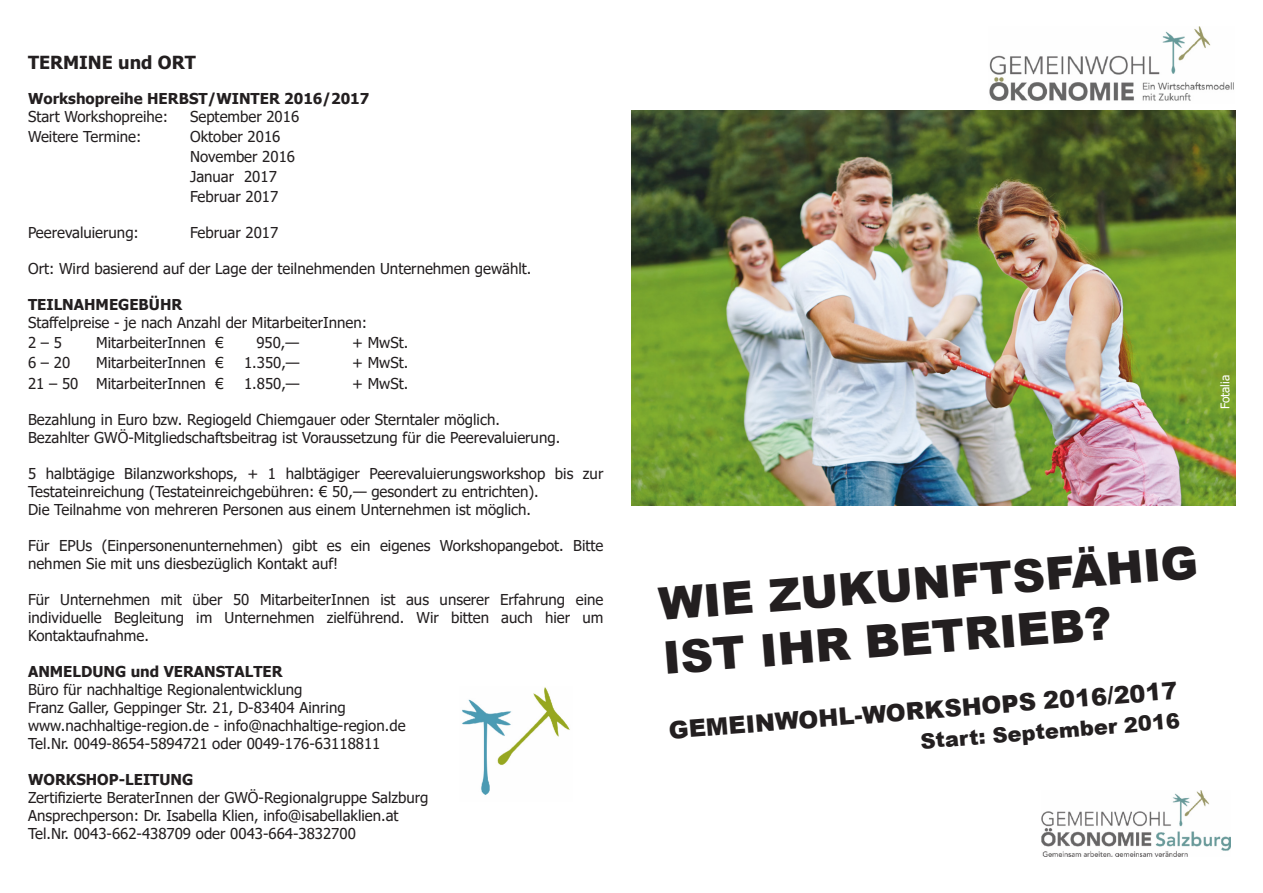
<style>
.page{position:relative;width:1263px;height:893px;background:#fff}
.page>*{position:absolute;margin:0;border:0;box-sizing:border-box;transform-origin:0 0}
.t1{font:900 45px "Arial";color:#231f20}
.t2{font:900 24px "Arial";color:#231f20}
.t3{font:900 21px "Arial";color:#231f20}
.t4{font:700 18px "Tahoma";color:#231f20}
.t5{font:15px/18px "Tahoma";color:#231f20}
.t6{font:700 15px "Tahoma";color:#231f20}
.t7{font:12px "Tahoma";color:#fff}
</style>
<div class="page">
<img style="left:631px;top:111px;width:605px;height:394px">
<img style="left:989px;top:27px;width:245px;height:74px">
<img style="left:1042px;top:791px;width:188px;height:66px">
<img style="left:462px;top:687px;width:108px;height:108px">
<p class="t4" style="left:28px;top:50px;width:169px">TERMINE und ORT</p>
<p class="t6" style="left:28px;top:88px;width:343px">Workshopreihe HERBST/WINTER 2016/2017</p>
<p class="t5" style="left:28px;top:108px;width:142px">Start Workshopreihe:</p>
<p class="t5" style="left:190px;top:108px;width:111px">September 2016</p>
<p class="t5" style="left:28px;top:128px;width:115px">Weitere Termine:</p>
<p class="t5" style="left:190px;top:128px;width:92px">Oktober 2016</p>
<p class="t5" style="left:190px;top:148px;width:106px">November 2016</p>
<p class="t5" style="left:190px;top:168px;width:88px">Januar 2017</p>
<p class="t5" style="left:190px;top:189px;width:90px">Februar 2017</p>
<p class="t5" style="left:28px;top:225px;width:112px">Peerevaluierung:</p>
<p class="t5" style="left:190px;top:225px;width:90px">Februar 2017</p>
<p class="t5" style="left:28px;top:261px;width:505px">Ort: Wird basierend auf der Lage der teilnehmenden Unternehmen gewählt.</p>
<p class="t6" style="left:28px;top:294px;width:156px">TEILNAHMEGEBÜHR</p>
<p class="t5" style="left:28px;top:315px;width:340px">Staffelpreise - je nach Anzahl der MitarbeiterInnen:</p>
<p class="t5" style="left:28px;top:335px;width:35px">2 – 5</p>
<p class="t5" style="left:96px;top:335px;width:129px">MitarbeiterInnen €</p>
<p class="t5" style="left:256px;top:335px;width:44px">950,—</p>
<p class="t5" style="left:352px;top:335px;width:58px">+ MwSt.</p>
<p class="t5" style="left:28px;top:355px;width:44px">6 – 20</p>
<p class="t5" style="left:96px;top:355px;width:129px">MitarbeiterInnen €</p>
<p class="t5" style="left:244px;top:355px;width:57px">1.350,—</p>
<p class="t5" style="left:352px;top:355px;width:58px">+ MwSt.</p>
<p class="t5" style="left:28px;top:375px;width:197px">21 – 50 MitarbeiterInnen €</p>
<p class="t5" style="left:244px;top:375px;width:57px">1.850,—</p>
<p class="t5" style="left:352px;top:375px;width:58px">+ MwSt.</p>
<p class="t5" style="left:28px;top:411px;width:473px">Bezahlung in Euro bzw. Regiogeld Chiemgauer oder Sterntaler möglich.</p>
<p class="t5" style="left:28px;top:429px;width:534px">Bezahlter GWÖ-Mitgliedschaftsbeitrag ist Voraussetzung für die Peerevaluierung.</p>
<p class="t5" style="left:28px;top:465px;width:577px">5 halbtägige Bilanzworkshops, + 1 halbtägiger Peerevaluierungsworkshop bis zur<br>Testateinreichung (Testateinreichgebühren: € 50,— gesondert zu entrichten).</p>
<p class="t5" style="left:28px;top:501px;width:504px">Die Teilnahme von mehreren Personen aus einem Unternehmen ist möglich.</p>
<p class="t5" style="left:28px;top:537px;width:577px">Für EPUs (Einpersonenunternehmen) gibt es ein eigenes Workshopangebot. Bitte nehmen Sie mit uns diesbezüglich Kontakt auf!</p>
<p class="t5" style="left:28px;top:591px;width:577px;text-align:justify">Für Unternehmen mit über 50 MitarbeiterInnen ist aus unserer Erfahrung eine individuelle Begleitung im Unternehmen zielführend. Wir bitten auch hier um Kontaktaufnahme.</p>
<p class="t6" style="left:28px;top:661px;width:256px">ANMELDUNG und VERANSTALTER</p>
<p class="t5" style="left:28px;top:681px;width:276px">Büro für nachhaltige Regionalentwicklung</p>
<p class="t5" style="left:28px;top:699px;width:319px">Franz Galler, Geppinger Str. 21, D-83404 Ainring</p>
<p class="t5" style="left:28px;top:717px;width:379px">www.nachhaltige-region.de - info@nachhaltige-region.de</p>
<p class="t5" style="left:28px;top:735px;width:354px">Tel.Nr. 0049-8654-5894721 oder 0049-176-63118811</p>
<p class="t6" style="left:28px;top:769px;width:167px">WORKSHOP-LEITUNG</p>
<p class="t5" style="left:28px;top:789px;width:402px">Zertifizierte BeraterInnen der GWÖ-Regionalgruppe Salzburg</p>
<p class="t5" style="left:28px;top:807px;width:372px">Ansprechperson: Dr. Isabella Klien, info@isabellaklien.at</p>
<p class="t5" style="left:28px;top:825px;width:329px">Tel.Nr. 0043-662-438709 oder 0043-664-3832700</p>
<p class="t7" style="left:1217px;top:409px;width:36px;rotate:-90deg">Fotalia</p>
<p class="t1" style="left:656px;top:574px;width:542px;rotate:-5deg">WIE ZUKUNFTSFÄHIG</p>
<p class="t1" style="left:660px;top:628px;width:451px;rotate:-5deg">IST IHR BETRIEB?</p>
<p class="t2" style="left:667px;top:711px;width:512px;rotate:-4deg">GEMEINWOHL-WORKSHOPS 2016/2017</p>
<p class="t3" style="left:919px;top:725px;width:262px;rotate:-4deg">Start: September 2016</p>
</div>
